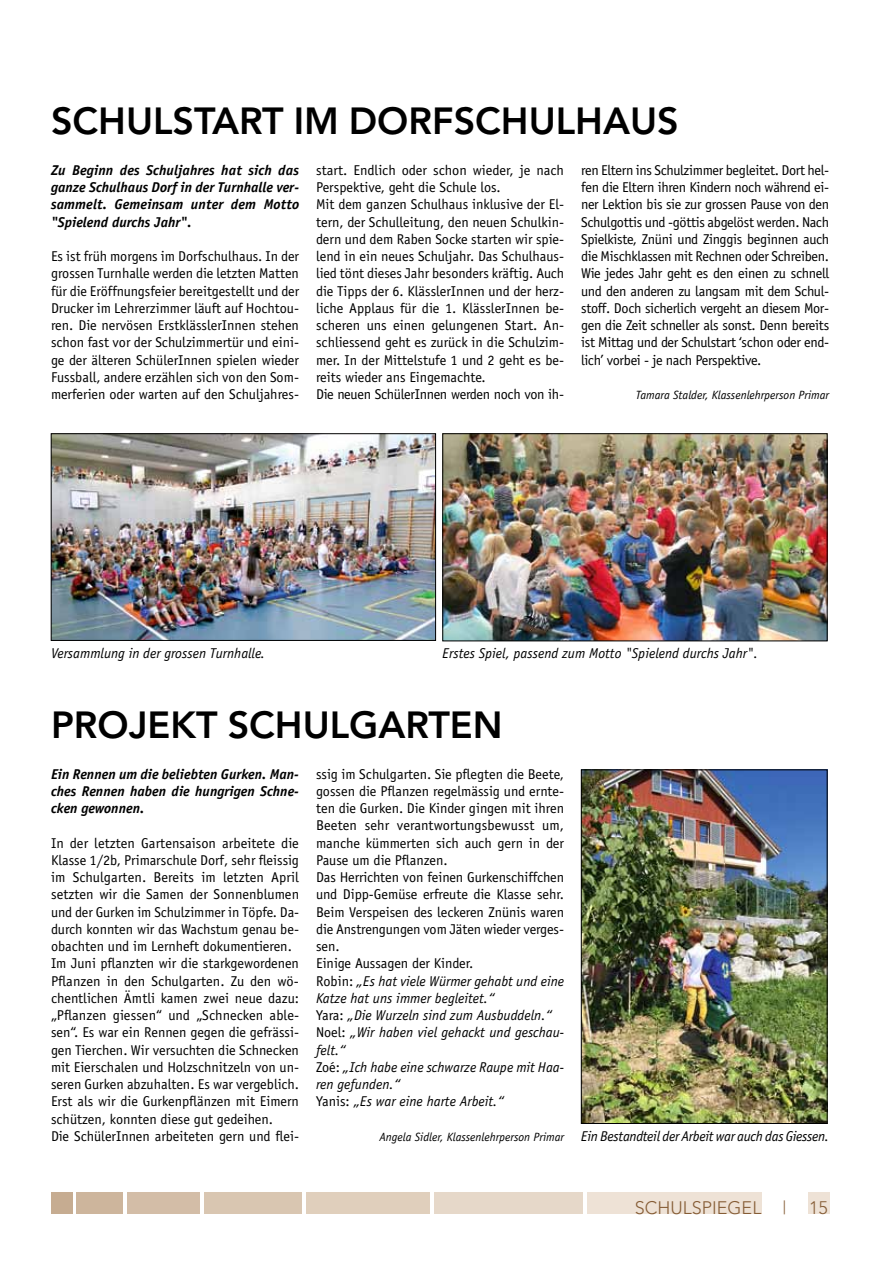
<style>
.page{position:relative;width:893px;height:1263px;background:#fff}
.page>*{position:absolute;margin:0;border:0;box-sizing:border-box;transform-origin:0 0}
.t1{font:800 37.5px "Avenir";color:#000}
.t2{font:300 18px "Avenir";color:#865d36}
.t3{font:14.25px/17.2px "Officina Sans";color:#000}
.t4{font:italic 700 14.25px/17.2px "Officina Sans";color:#000;text-align:justify}
.t5{font:italic 14.25px "Officina Sans";color:#000}
.t6{font:italic 14.25px "Officina Sans";letter-spacing:-.02em;color:#000}
.t7{font:italic 12px "Officina Sans";color:#000}
.s1{font-style:italic}
</style>
<div class="page">
<div style="left:808px;top:1193px;width:21px;height:21px;background:#eee2d6"></div>
<div style="left:587px;top:1193px;width:174px;height:21px;background:#eee2d6"></div>
<div style="left:434px;top:1193px;width:149px;height:21px;background:#e6d8c9"></div>
<div style="left:306px;top:1193px;width:123px;height:21px;background:#e0cfbc"></div>
<div style="left:204px;top:1193px;width:98px;height:21px;background:#d9c6b1"></div>
<div style="left:128px;top:1193px;width:72px;height:21px;background:#d3bda7"></div>
<div style="left:77px;top:1193px;width:46px;height:21px;background:#cdb59c"></div>
<div style="left:51px;top:1193px;width:21px;height:21px;background:#c6ac91"></div>
<img style="left:53px;top:436px;width:381px;height:203px">
<div style="left:51px;top:434px;width:385px;height:207px;border:1px solid #000"></div>
<img style="left:445px;top:436px;width:380px;height:203px">
<img style="left:583px;top:772px;width:242px;height:350px">
<div style="left:581px;top:770px;width:246px;height:354px;border:1px solid #000"></div>
<h1 class="t1" style="left:51px;top:99px;width:629px">SCH ULSTART IM DORFSCH ULHAUS</h1>
<p class="t4" style="left:51px;top:161px;width:250px">Zu Beginn des Schuljahres hat sich das ganze Schulhaus Dorf in der Turnhalle ver&shy;sammelt. Gemeinsam unter dem Motto "Spielend durchs Jahr".</p>
<p class="t3" style="left:51px;top:248px;width:250px;text-align:justify">Es ist früh morgens im Dorfschulhaus. In der grossen Turnhalle werden die letzten Matten für die Eröffnungsfeier bereitgestellt und der Drucker im Lehrerzimmer läuft auf Hochtou&shy;ren. Die nervösen ErstklässlerInnen stehen schon fast vor der Schulzimmertür und eini&shy;ge der älteren SchülerInnen spielen wieder Fussball, andere erzählen sich von den Som&shy;merferien oder warten auf den Schuljahres-</p>
<p class="t3" style="left:316px;top:161px;width:250px">start. Endlich oder schon wieder, je nach Perspektive, geht die Schule los.<br>Mit dem ganzen Schulhaus inklusive der El&shy;tern, der Schulleitung, den neuen Schulkin&shy;dern und dem Raben Socke starten wir spie&shy;lend in ein neues Schuljahr. Das Schulhaus&shy;lied tönt dieses Jahr besonders kräftig. Auch die Tipps der 6. KlässlerInnen und der herz&shy;liche Applaus für die 1. KlässlerInnen be&shy;scheren uns einen gelungenen Start. An&shy;schliessend geht es zurück in die Schulzim&shy;mer. In der Mittelstufe 1 und 2 geht es be&shy;reits wieder ans Eingemachte.<br>Die neuen SchülerInnen werden noch von ih-</p>
<p class="t3" style="left:581px;top:161px;width:250px;text-align:justify">ren Eltern ins Schulzimmer begleitet. Dort hel&shy;fen die Eltern ihren Kindern noch während ei&shy;ner Lektion bis sie zur grossen Pause von den Schulgottis und -göttis abgelöst werden. Nach Spielkiste, Znüni und Zinggis beginnen auch die Mischklassen mit Rechnen oder Schreiben.<br>Wie jedes Jahr geht es den einen zu schnell und den anderen zu langsam mit dem Schul&shy;stoff. Doch sicherlich vergeht an diesem Mor&shy;gen die Zeit schneller als sonst. Denn bereits ist Mittag und der Schulstart ‘schon oder end&shy;lich’ vorbei - je nach Perspektive.</p>
<p class="t7" style="left:636px;top:388px;width:195px">Tamara Stalder, Klassenlehrperson Primar</p>
<p class="t5" style="left:51px;top:645px;width:216px">Versammlung in der grossen Turnhalle.</p>
<p class="t5" style="left:443px;top:645px;width:317px">Erstes Spiel, passend zum Motto "Spielend durchs Jahr".</p>
<h1 class="t1" style="left:51px;top:703px;width:453px">PROJEKT SCH ULGARTEN</h1>
<p class="t4" style="left:51px;top:765px;width:250px">Ein Rennen um die beliebten Gurken. Man&shy;ches Rennen haben die hungrigen Schne&shy;cken gewonnen.</p>
<p class="t3" style="left:51px;top:834px;width:250px">In der letzten Gartensaison arbeitete die Klasse 1/2b, Primarschule Dorf, sehr fleissig im Schulgarten. Bereits im letzten April setzten wir die Samen der Sonnenblumen und der Gurken im Schulzimmer in Töpfe. Da&shy;durch konnten wir das Wachstum genau be&shy;obachten und im Lernheft dokumentieren.<br>Im Juni pflanzten wir die starkgewordenen Pflanzen in den Schulgarten. Zu den wö&shy;chentlichen Ämtli kamen zwei neue dazu: „Pflanzen giessen“ und „Schnecken able&shy;sen“. Es war ein Rennen gegen die gefrässi&shy;gen Tierchen. Wir versuchten die Schnecken mit Eierschalen und Holzschnitzeln von un&shy;seren Gurken abzuhalten. Es war vergeblich.<br>Erst als wir die Gurkenpflänzen mit Eimern schützen, konnten diese gut gedeihen.<br>Die SchülerInnen arbeiteten gern und flei-</p>
<p class="t3" style="left:316px;top:765px;width:250px">ssig im Schulgarten. Sie pflegten die Beete, gossen die Pflanzen regelmässig und ernte&shy;ten die Gurken. Die Kinder gingen mit ihren Beeten sehr verantwortungsbewusst um, manche kümmerten sich auch gern in der Pause um die Pflanzen.<br>Das Herrichten von feinen Gurkenschiffchen und Dipp-Gemüse erfreute die Klasse sehr.<br>Beim Verspeisen des leckeren Znünis waren die Anstrengungen vom Jäten wieder verges&shy;sen.<br>Einige Aussagen der Kinder.<br>Robin: <span class="s1">„Es hat viele Würmer gehabt und eine Katze hat uns immer begleitet.“<br></span>Yara: <span class="s1">„Die Wurzeln sind zum Ausbuddeln.“ </span>Noel: <span class="s1">„Wir haben viel gehackt und geschau&shy;felt.“<br></span>Zoé: <span class="s1">„Ich habe eine schwarze Raupe mit Haa&shy;ren gefunden.“<br></span>Yanis: <span class="s1">„Es war eine harte Arbeit.“</span></p>
<p class="t7" style="left:379px;top:1130px;width:186px">Angela Sidler, Klassenlehrperson Primar</p>
<p class="t6" style="left:581px;top:1128px;width:249px">Ein Bestandteil der Arbeit war auch das Giessen.</p>
<p class="t2" style="left:635px;top:1197px;width:153px">SCHULSPIEGEL |</p>
<p class="t2" style="left:809px;top:1197px;width:20px">15</p>
</div>
